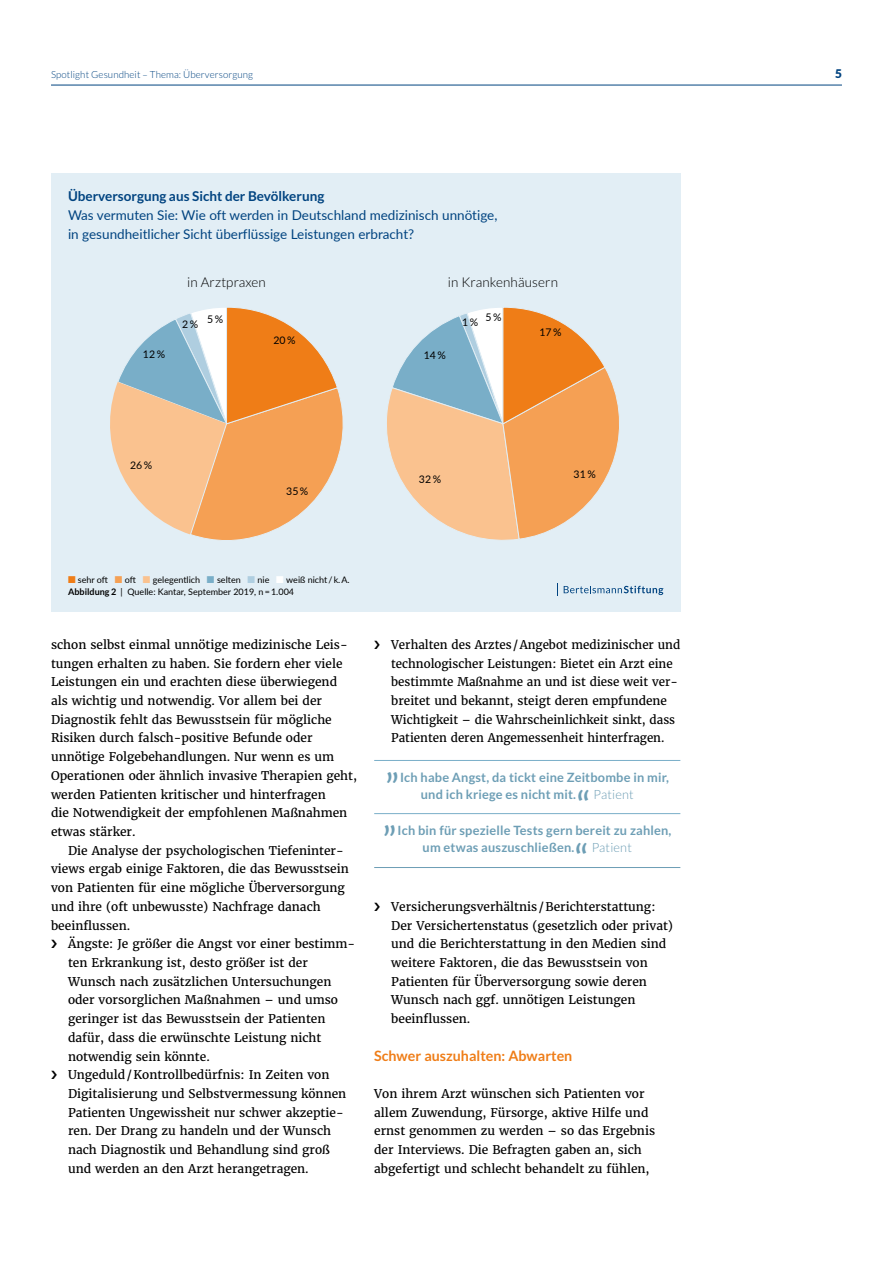
<style>
.page{position:relative;width:893px;height:1263px;background:#fff}
.page>*{position:absolute;margin:0;border:0;box-sizing:border-box;transform-origin:0 0}
.t1{font:38.25px "Lato";color:#6d9eb5}
.t2{font:700 14.25px "Lato";color:#ef7d17}
.t3{font:13.5px/19.2px "Lato";color:#004380}
.t4{font:700 13.5px "Lato";color:#004380}
.t5{font:300 13.5px "Lato";letter-spacing:.01em;color:#000}
.t6{font:700 12.75px/17px "Lato";letter-spacing:.015em;color:#6d9eb5}
.t7{font:300 12.75px "Lato";letter-spacing:.015em;color:#6d9eb5}
.t8{font:12px/18.8px "Merriweather";color:#000}
.t9{font:900 12px "Lato";color:#004380}
.t10{font:10.5px "Lato";letter-spacing:.01em;color:#000}
.t11{font:300 9.75px "Lato";letter-spacing:.01em;color:#004380}
.t12{font:9px/12px "Lato";color:#000}
.s1{color:#ef7d17}
.s2{color:#f5a054}
.s3{color:#fac28f}
.s4{color:#79aec8}
.s5{color:#afcee0}
.s6{color:#fff}
.s7{font-weight:700}
</style>
<div class="page">
<hr style="left:51px;top:85px;width:791px;height:1px;background:#004380">
<div style="left:51px;top:173px;width:629px;height:438px;background:#e2eef5"></div>
<svg style="left:387px;top:307px;width:233px;height:233px"></svg>
<svg style="left:110px;top:307px;width:233px;height:234px"></svg>
<svg style="left:564px;top:586px;width:99px;height:9px"></svg>
<svg style="left:557px;top:583px;width:1px;height:13px"></svg>
<hr style="left:374px;top:760px;width:306px;height:1px;background:#79aec8">
<hr style="left:374px;top:813px;width:306px;height:1px;background:#79aec8">
<hr style="left:374px;top:867px;width:306px;height:1px;background:#6d9eb5">
<p class="t11" style="left:51px;top:69px;width:204px">Spotlight Gesundheit – Thema: Überversorgung</p>
<p class="t9" style="left:835px;top:66px;width:8px">5</p>
<p class="t4" style="left:68px;top:188px;width:258px">Überversorgung aus Sicht der Bevölkerung</p>
<p class="t3" style="left:68px;top:205px;width:431px">Was vermuten Sie: Wie oft werden in Deutschland medizinisch unnötige, in gesundheitlicher Sicht überflüssige Leistungen erbracht?</p>
<p class="t10" style="left:143px;top:347px;width:24px">12 %</p>
<p class="t5" style="left:187px;top:275px;width:80px">in Arztpraxen</p>
<p class="t10" style="left:182px;top:317px;width:18px">2 %</p>
<p class="t10" style="left:207px;top:312px;width:18px">5 %</p>
<p class="t10" style="left:273px;top:332px;width:24px">20 %</p>
<p class="t5" style="left:448px;top:275px;width:112px">in Krankenhäusern</p>
<p class="t10" style="left:424px;top:347px;width:24px">14 %</p>
<p class="t10" style="left:462px;top:315px;width:18px">1 %</p>
<p class="t10" style="left:485px;top:310px;width:18px">5 %</p>
<p class="t10" style="left:539px;top:325px;width:24px">17 %</p>
<p class="t10" style="left:130px;top:457px;width:24px">26 %</p>
<p class="t10" style="left:286px;top:483px;width:24px">35 %</p>
<p class="t10" style="left:419px;top:472px;width:24px">32 %</p>
<p class="t10" style="left:574px;top:466px;width:24px">31 %</p>
<p class="t12" style="left:68px;top:573px;width:283px"><span class="s1">■</span> sehr oft <span class="s2">■</span> oft <span class="s3">■</span> gelegentlich <span class="s4">■</span> selten <span class="s5">■</span> nie <span class="s6">■</span> weiß nicht / k. A.<br><span class="s7">Abbildung 2</span> | Quelle: Kantar, September 2019, n = 1.004</p>
<p class="t8" style="left:51px;top:635px;width:308px">schon selbst einmal unnötige medizinische Leis&shy;tungen erhalten zu haben. Sie fordern eher viele Leistungen ein und erachten diese überwiegend<br>als wichtig und notwendig. Vor allem bei der Diagnostik fehlt das Bewusstsein für mögliche Risiken durch falsch-positive Befunde oder unnötige Folgebehandlungen. Nur wenn es um Operationen oder ähnlich invasive Therapien geht, werden Patienten kritischer und hinterfragen<br>die Notwendigkeit der empfohlenen Maßnahmen etwas stärker.</p>
<p class="t8" style="left:51px;top:841px;width:299px;text-indent:17px">Die Analyse der psychologischen Tiefeninter&shy;views ergab einige Faktoren, die das Bewusstsein von Patienten für eine mögliche Überversorgung und ihre (oft unbewusste) Nachfrage danach beeinflussen.</p>
<p class="t8" style="left:68px;top:934px;width:289px">Ängste: Je größer die Angst vor einer bestimm&shy;ten Erkrankung ist, desto größer ist der Wunsch nach zusätzlichen Untersuchungen oder vorsorglichen Maßnahmen – und umso geringer ist das Bewusstsein der Patienten dafür, dass die erwünschte Leistung nicht notwendig sein könnte.<br>Ungeduld/Kontrollbedürfnis: In Zeiten von Digitalisierung und Selbstvermessung können Patienten Ungewissheit nur schwer akzeptie&shy;ren. Der Drang zu handeln und der Wunsch nach Diagnostik und Behandlung sind groß und werden an den Arzt herangetragen.</p>
<p class="t8" style="left:391px;top:635px;width:291px">Verhalten des Arztes /Angebot medizinischer und technologischer Leistungen: Bietet ein Arzt eine bestimmte Maßnahme an und ist diese weit ver&shy;breitet und bekannt, steigt deren empfundene Wichtigkeit – die Wahrscheinlichkeit sinkt, dass Patienten deren Angemessenheit hinterfragen.</p>
<h1 class="t1" style="left:385px;top:736px;width:16px">„</h1>
<p class="t6" style="left:421px;top:769px;width:250px;text-indent:-21px">Ich habe Angst, da tickt eine Zeitbombe in mir, und ich kriege es nicht mit.</p>
<h1 class="t1" style="left:576px;top:777px;width:15px">“</h1>
<p class="t7" style="left:594px;top:788px;width:42px">Patient</p>
<h1 class="t1" style="left:383px;top:789px;width:16px">„</h1>
<p class="t6" style="left:423px;top:822px;width:250px;text-indent:-25px">Ich bin für spezielle Tests gern bereit zu zahlen, um etwas auszuschließen.</p>
<h1 class="t1" style="left:575px;top:830px;width:15px">“</h1>
<p class="t7" style="left:592px;top:841px;width:42px">Patient</p>
<p class="t8" style="left:391px;top:897px;width:283px">Versicherungsverhältnis/Berichterstattung:<br>Der Versichertenstatus (gesetzlich oder privat) und die Berichterstattung in den Medien sind weitere Faktoren, die das Bewusstsein von Patienten für Überversorgung sowie deren Wunsch nach ggf. unnötigen Leistungen beeinflussen.</p>
<p class="t2" style="left:374px;top:1047px;width:200px">Schwer auszuhalten: Abwarten</p>
<p class="t8" style="left:374px;top:1084px;width:282px">Von ihrem Arzt wünschen sich Patienten vor allem Zuwendung, Fürsorge, aktive Hilfe und ernst genommen zu werden – so das Ergebnis der Interviews. Die Befragten gaben an, sich abgefertigt und schlecht behandelt zu fühlen,</p>
</div>
